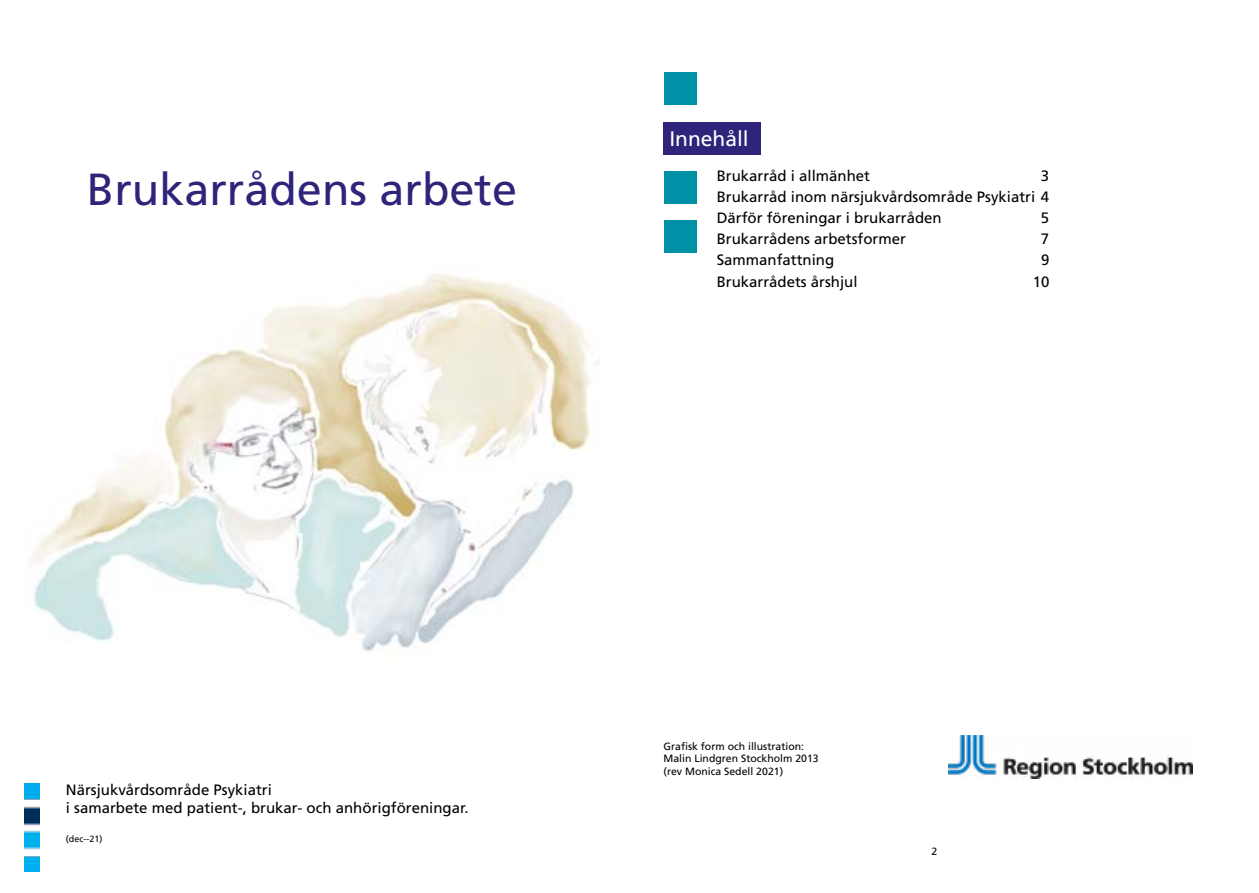
<style>
.page{position:relative;width:1259px;height:893px;background:#fff}
.page>*{position:absolute;margin:0;border:0;box-sizing:border-box;transform-origin:0 0}
.Frutiger_Rubrik_30p{font:45px "Frutiger LT Std";color:#2e247a}
.Frutiger_rubrik_vit{font:21px "Frutiger LT Std";color:#fff}
.Frutiger_innehåll_sv{font:15px "Frutiger LT Std";color:#000}
.Frutiger_underrubrik{font:15px "Frutiger LT Std";color:#000}
.Frutiger_svart_7p{font:10.5px "Frutiger LT Std";color:#000}
.Frutiger_underrubrik-2{font:9px "Frutiger LT Std";color:#000}
</style>
<div class="page">
<img style="left:32px;top:273px;width:567px;height:378px">
<div style="left:663px;top:72px;width:33px;height:33px;background:#0091a7"></div>
<div style="left:663px;top:122px;width:98px;height:33px;background:#2e247a"></div>
<div style="left:663px;top:171px;width:33px;height:33px;background:#0091a7"></div>
<div style="left:663px;top:220px;width:33px;height:33px;background:#0091a7"></div>
<img style="left:24px;top:783px;width:16px;height:88px">
<img style="left:948px;top:735px;width:244px;height:44px">
<h1 class="Frutiger_Rubrik_30p" style="left:87px;top:163px;width:432px">Brukarrådens arbete</h1>
<h2 class="Frutiger_rubrik_vit" style="left:669px;top:126px;width:81px">Innehåll</h2>
<p class="Frutiger_innehåll_sv" style="left:716px;top:167px;width:155px">Brukarråd i allmänhet</p>
<p class="Frutiger_innehåll_sv" style="left:1040px;top:167px;width:10px">3</p>
<p class="Frutiger_innehåll_sv" style="left:716px;top:188px;width:334px">Brukarråd inom närsjukvårdsområde Psykiatri 4</p>
<p class="Frutiger_innehåll_sv" style="left:716px;top:209px;width:227px">Därför föreningar i brukarråden</p>
<p class="Frutiger_innehåll_sv" style="left:1040px;top:209px;width:10px">5</p>
<p class="Frutiger_innehåll_sv" style="left:716px;top:230px;width:191px">Brukarrådens arbetsformer</p>
<p class="Frutiger_innehåll_sv" style="left:1040px;top:230px;width:10px">7</p>
<p class="Frutiger_innehåll_sv" style="left:716px;top:251px;width:119px">Sammanfattning</p>
<p class="Frutiger_innehåll_sv" style="left:1041px;top:251px;width:10px">9</p>
<p class="Frutiger_innehåll_sv" style="left:716px;top:273px;width:142px">Brukarrådets årshjul</p>
<p class="Frutiger_innehåll_sv" style="left:1032px;top:273px;width:18px">10</p>
<p class="Frutiger_underrubrik" style="left:66px;top:781px;width:207px">Närsjukvårdsområde Psykiatri</p>
<p class="Frutiger_underrubrik" style="left:66px;top:799px;width:404px">i samarbete med patient-, brukar- och anhörigföreningar.</p>
<p class="Frutiger_underrubrik-2" style="left:66px;top:833px;width:38px">(dec--21)</p>
<p class="Frutiger_svart_7p" style="left:663px;top:740px;width:142px">Grafisk form och illustration:</p>
<p class="Frutiger_svart_7p" style="left:663px;top:752px;width:157px">Malin Lindgren Stockholm 2013</p>
<p class="Frutiger_svart_7p" style="left:663px;top:765px;width:121px">(rev Monica Sedell 2021)</p>
<p class="Frutiger_svart_7p" style="left:931px;top:846px;width:7px">2</p>
</div>
